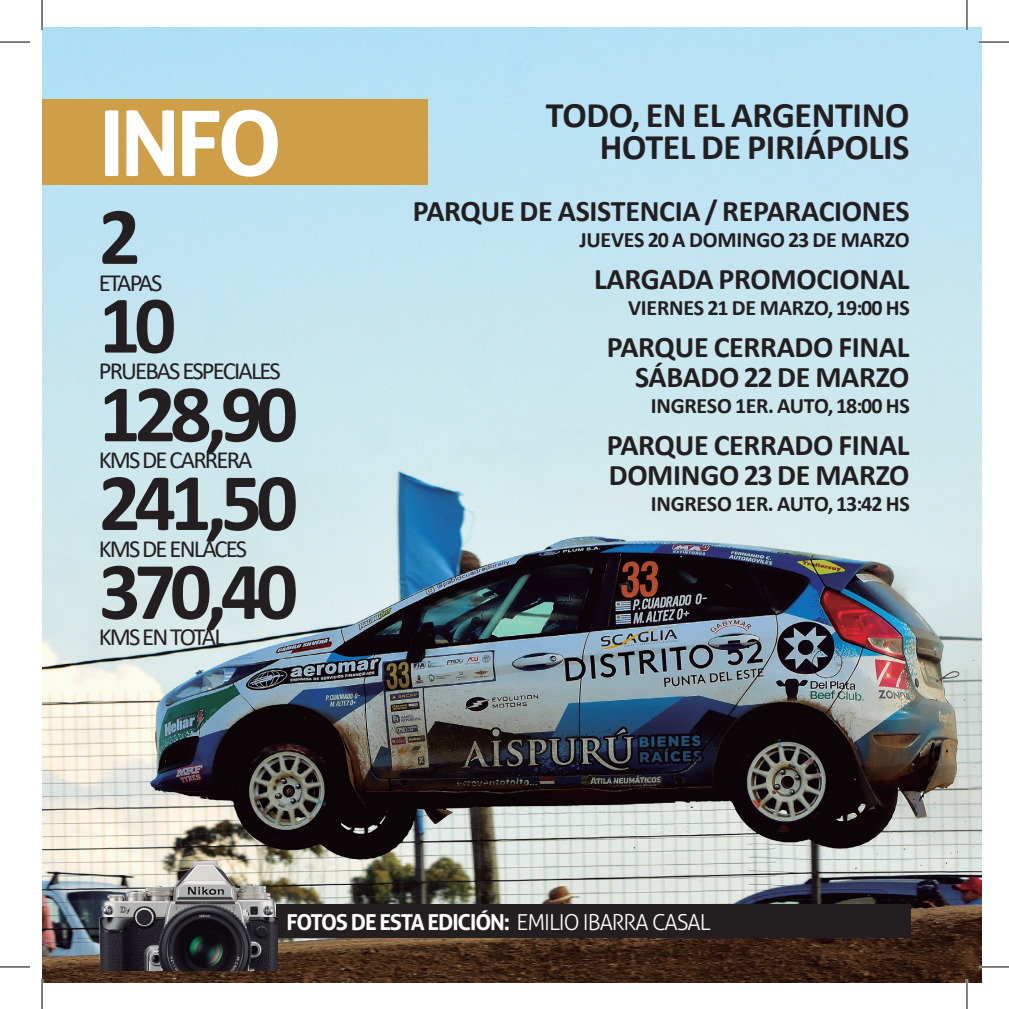
<style>
.page{position:relative;width:1009px;height:1009px;background:#fff}
.page>*{position:absolute;margin:0;border:0;box-sizing:border-box;transform-origin:0 0}
.LEYENDA{font:700 90px "Aller";color:#fff}
.t1{font:700 82.4px "Calibri";letter-spacing:-.075em;color:#231f20}
.t2{font:700 36px "Calibri";letter-spacing:-.01em;color:#231f20}
.t3{font:700 30px "Calibri";letter-spacing:-.01em;color:#231f20}
.t4{font:24.6px "Calibri";letter-spacing:-.075em;color:#231f20}
.t5{font:700 22px "Calibri";letter-spacing:-.01em;color:#231f20}
.LEYENDA-2{font:700 22px "Aller";letter-spacing:-.05em;color:#fff}
.s1{font-weight:300}
</style>
<div class="page">
<img style="left:42px;top:27px;width:939px;height:954px">
<div style="left:276px;top:903px;width:633px;height:34px;background:#231f20"></div>
<img style="left:99px;top:860px;width:178px;height:109px">
<div style="left:42px;top:99px;width:386px;height:86px;background:#cf9f47"></div>
<hr style="left:978px;top:41px;width:30px;height:2px;background:#fff">
<hr style="left:978px;top:965px;width:30px;height:2px;background:#fff">
<hr style="left:965px;top:0;width:2px;height:30px;background:#fff">
<hr style="left:965px;top:978px;width:2px;height:30px;background:#fff">
<hr style="left:0;top:42px;width:30px;height:1px;background:#000">
<hr style="left:978px;top:42px;width:30px;height:1px;background:#000">
<hr style="left:0;top:966px;width:30px;height:1px;background:#000">
<hr style="left:978px;top:966px;width:30px;height:1px;background:#000">
<hr style="left:42px;top:0;width:1px;height:30px;background:#000">
<hr style="left:42px;top:978px;width:1px;height:30px;background:#000">
<hr style="left:966px;top:0;width:1px;height:30px;background:#000">
<hr style="left:966px;top:978px;width:1px;height:30px;background:#000">
<p class="LEYENDA" style="left:99px;top:88px;width:185px">INFO</p>
<p class="t2" style="left:545px;top:89px;width:365px">TODO, EN EL ARGENTINO</p>
<p class="t2" style="left:599px;top:121px;width:311px">HOTEL DE PIRIÁPOLIS</p>
<p class="t3" style="left:412px;top:189px;width:498px">PARQUE DE ASISTENCIA / REPARACIONES</p>
<p class="t5" style="left:579px;top:224px;width:332px">JUEVES 20 A DOMINGO 23 DE MARZO</p>
<p class="t3" style="left:594px;top:257px;width:317px">LARGADA PROMOCIONAL</p>
<p class="t5" style="left:628px;top:292px;width:283px">VIERNES 21 DE MARZO, 19:00 HS</p>
<p class="t3" style="left:606px;top:325px;width:304px">PARQUE CERRADO FINAL</p>
<p class="t3" style="left:635px;top:355px;width:276px">SÁBADO 22 DE MARZO</p>
<p class="t5" style="left:650px;top:390px;width:260px">INGRESO 1ER. AUTO, 18:00 HS</p>
<p class="t3" style="left:606px;top:423px;width:304px">PARQUE CERRADO FINAL</p>
<p class="t3" style="left:608px;top:453px;width:302px">DOMINGO 23 DE MARZO</p>
<p class="t5" style="left:650px;top:488px;width:260px">INGRESO 1ER. AUTO, 13:42 HS</p>
<p class="t1" style="left:99px;top:178px;width:43px">2</p>
<p class="t4" style="left:99px;top:265px;width:65px">ETAPAS</p>
<p class="t1" style="left:99px;top:267px;width:79px">10</p>
<p class="t4" style="left:99px;top:354px;width:183px">PRUEBAS ESPECIALES</p>
<p class="t1" style="left:99px;top:355px;width:201px">128,90</p>
<p class="t4" style="left:99px;top:442px;width:155px">KMS DE CARRERA</p>
<p class="t1" style="left:99px;top:444px;width:201px">241,50</p>
<p class="t4" style="left:99px;top:531px;width:150px">KMS DE ENLACES</p>
<p class="t1" style="left:99px;top:533px;width:201px">370,40</p>
<p class="t4" style="left:99px;top:620px;width:127px">KMS EN TOTAL</p>
<p class="LEYENDA-2" style="left:286px;top:908px;width:425px">FOTOS DE ESTA EDICIÓN: <span class="s1">EMILIO IBARRA CASAL</span></p>
</div>
